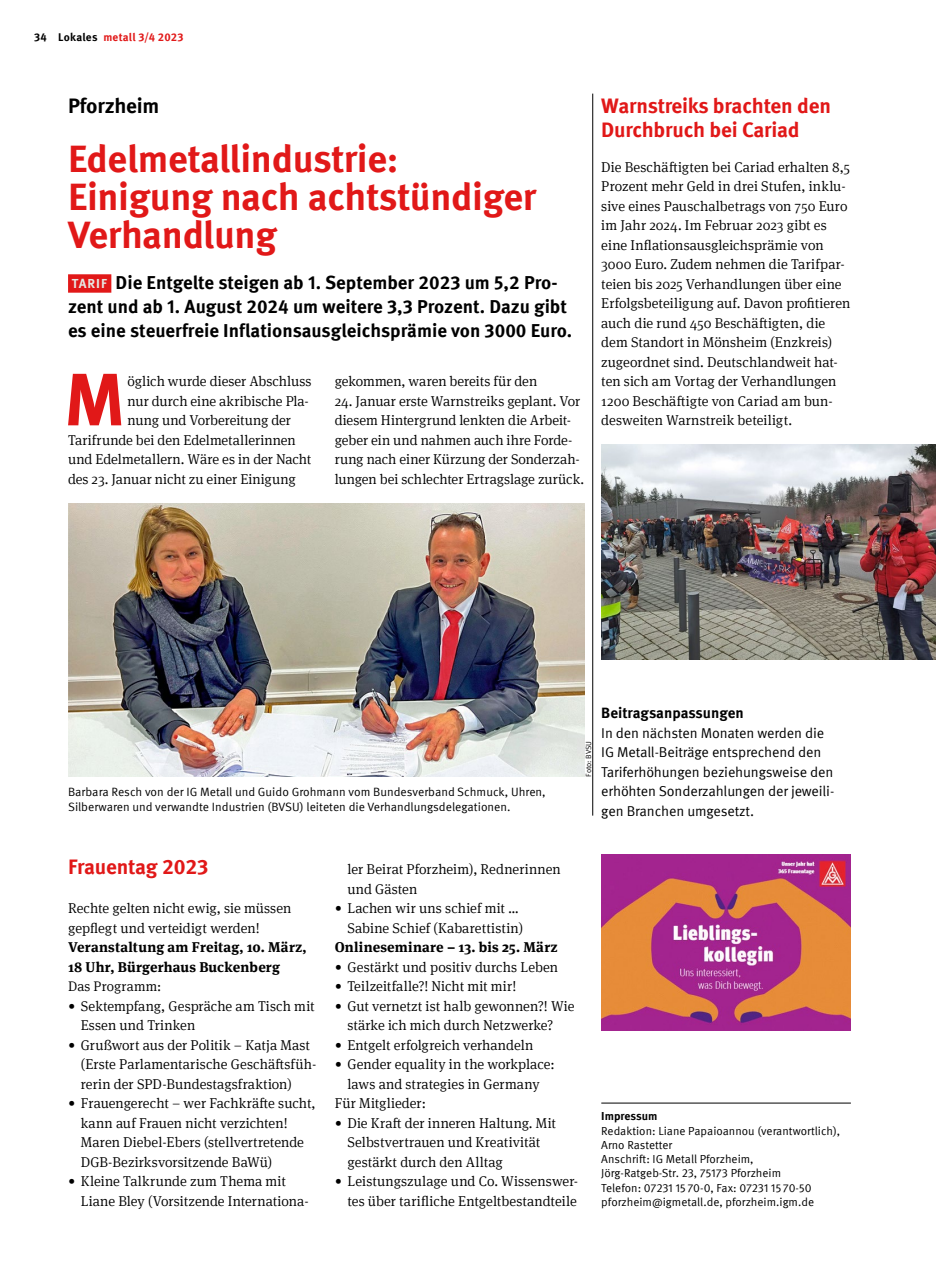
<style>
.page{position:relative;width:936px;height:1285px;background:#fff}
.page>*{position:absolute;margin:0;border:0;box-sizing:border-box;transform-origin:0 0}
.t1{font:700 74.1px "Meta IGM";color:#e11818}
.t2{font:700 38.25px/38.2px "Meta IGM";letter-spacing:-.01em;color:#e11818}
.t3{font:700 21px/24px "Meta IGM";letter-spacing:-.01em;color:#e11818}
.t4{font:700 21px "Meta IGM";letter-spacing:-.01em;color:#000}
.t5{font:700 18.75px/24px "Meta IGM";color:#000}
.t6{font:700 15px "Meta IGM";letter-spacing:-.005em;color:#000}
.t7{font:300 14.25px/19.5px "Meta Serif IGM";color:#000}
.t8{font:14.25px/19.5px "Meta IGM";letter-spacing:-.01em;color:#000}
.t9{font:700 14.25px/19.5px "Meta Serif IGM";letter-spacing:.015em;color:#000}
.t10{font:300 13.8px "Meta Serif IGM";letter-spacing:.02em;color:#000}
.t11{font:12px/15px "Meta IGM";color:#000}
.t12{font:11.7px/14.2px "Meta IGM";color:#000}
.t13{font:700 11.7px "Meta IGM";letter-spacing:-.005em;color:#000}
.t14{font:700 11.25px "Meta IGM";letter-spacing:.02em;color:#e11818}
.t15{font:7.5px "Meta IGM";letter-spacing:-.005em;color:#000}
.s1{color:#000}
.s2{font-size:13.2px;color:#e6e7e2}
</style>
<div class="page">
<div style="left:68px;top:274px;width:43px;height:18px;background:#e11818"></div>
<hr style="left:601px;top:1102px;width:249px;height:1px;background:#000">
<img style="left:68px;top:503px;width:516px;height:273px">
<img style="left:601px;top:854px;width:249px;height:176px">
<img style="left:601px;top:445px;width:334px;height:214px">
<hr style="left:592px;top:94px;width:1px;height:721px;background:#000">
<p class="t14" style="left:34px;top:28px;width:151px"><span class="s1">34 Lokales</span> metall 3/4 2023</p>
<h3 class="t4" style="left:68px;top:89px;width:93px">Pforzheim</h3>
<h2 class="t2" style="left:68px;top:137px;width:470px">Edelmetallindustrie:<br>Einigung nach achtstündiger<br>Verhandlung</h2>
<h3 class="t5" style="left:68px;top:269px;width:505px"><span class="s2">TARIF</span> Die Entgelte steigen ab 1. September 2023 um 5,2 Pro&shy;zent und ab 1. August 2024 um weitere 3,3 Prozent. Dazu gibt es eine steuerfreie Inflationsausgleichsprämie von 3000 Euro.</h3>
<h1 class="t1" style="left:64px;top:341px;width:63px">M</h1>
<p class="t7" style="left:128px;top:371px;width:185px">öglich wurde dieser Abschluss</p>
<p class="t7" style="left:334px;top:371px;width:204px">gekommen, waren bereits für den</p>
<p class="t7" style="left:334px;top:390px;width:251px">24. Januar erste Warnstreiks geplant. Vor diesem Hintergrund lenkten die Arbeit&shy;geber ein und nahmen auch ihre Forde&shy;rung nach einer Kürzung der Sonderzah&shy;lungen bei schlechter Ertragslage zurück.</p>
<p class="t7" style="left:128px;top:390px;width:183px">nur durch eine akribische Pla-</p>
<p class="t7" style="left:128px;top:410px;width:165px">nung und Vorbereitung der</p>
<p class="t7" style="left:68px;top:429px;width:229px">Tarifrunde bei den Edelmetallerinnen</p>
<p class="t7" style="left:68px;top:449px;width:245px">und Edelmetallern. Wäre es in der Nacht</p>
<p class="t7" style="left:68px;top:468px;width:229px">des 23. Januar nicht zu einer Einigung</p>
<h3 class="t3" style="left:601px;top:92px;width:231px">Warnstreiks brachten den<br>Durchbruch bei Cariad</h3>
<p class="t7" style="left:601px;top:156px;width:251px">Die Beschäftigten bei Cariad erhalten 8,5<br>Prozent mehr Geld in drei Stufen, inklu&shy;sive eines Pauschalbetrags von 750 Euro im Jahr 2024. Im Februar 2023 gibt es eine Inflationsausgleichsprämie von 3000 Euro. Zudem nehmen die Tarifpar&shy;teien bis 2025 Verhandlungen über eine Erfolgsbeteiligung auf. Davon profitieren auch die rund 450 Beschäftigten, die dem Standort in Mönsheim (Enzkreis) zugeordnet sind. Deutschlandweit hat&shy;ten sich am Vortag der Verhandlungen 1200 Beschäftigte von Cariad am bun&shy;desweiten Warnstreik beteiligt.</p>
<p class="t11" style="left:68px;top:783px;width:479px">Barbara Resch von der IG Metall und Guido Grohmann vom Bundesverband Schmuck, Uhren,<br>Silberwaren und verwandte Industrien (BVSU) leiteten die Verhandlungsdelegationen.</p>
<p class="t15" style="left:582px;top:776px;width:37px;rotate:-90deg">Foto: BVSU</p>
<p class="t6" style="left:601px;top:701px;width:144px">Beitragsanpassungen</p>
<p class="t8" style="left:601px;top:721px;width:234px">In den nächsten Monaten werden die IG Metall-Beiträge entsprechend den Tariferhöhungen beziehungsweise den erhöhten Sonderzahlungen der jeweili&shy;gen Branchen umgesetzt.</p>
<h3 class="t3" style="left:68px;top:853px;width:142px">Frauentag 2023</h3>
<p class="t7" style="left:68px;top:897px;width:225px">Rechte gelten nicht ewig, sie müssen gepflegt und verteidigt werden!</p>
<p class="t9" style="left:68px;top:936px;width:240px">Veranstaltung am Freitag, 10. März,<br>18 Uhr, Bürgerhaus Buckenberg</p>
<p class="t10" style="left:68px;top:976px;width:95px">Das Programm:</p>
<p class="t7" style="left:81px;top:995px;width:235px;text-indent:-13px">• Sektempfang, Gespräche am Tisch mit<br>Essen und Trinken</p>
<p class="t7" style="left:81px;top:1034px;width:237px;text-indent:-13px">• Grußwort aus der Politik – Katja Mast (Erste Parlamentarische Geschäftsfüh&shy;rerin der SPD-Bundestagsfraktion)</p>
<p class="t7" style="left:81px;top:1092px;width:236px;text-indent:-13px">• Frauengerecht – wer Fachkräfte sucht, kann auf Frauen nicht verzichten!<br>Maren Diebel-Ebers (stellvertretende DGB-Bezirksvorsitzende BaWü)</p>
<p class="t7" style="left:81px;top:1170px;width:229px;text-indent:-13px">• Kleine Talkrunde zum Thema mit<br>Liane Bley (Vorsitzende Internationa-</p>
<p class="t7" style="left:347px;top:858px;width:215px">ler Beirat Pforzheim), Rednerinnen und Gästen</p>
<p class="t7" style="left:334px;top:897px;width:190px;text-align:right">• Lachen wir uns schief mit …<br>Sabine Schief (Kabarettistin)</p>
<p class="t9" style="left:334px;top:936px;width:224px">Onlineseminare – 13. bis 25. März</p>
<p class="t7" style="left:334px;top:956px;width:225px">• Gestärkt und positiv durchs Leben</p>
<p class="t7" style="left:334px;top:975px;width:183px">• Teilzeitfalle?! Nicht mit mir!</p>
<p class="t7" style="left:334px;top:995px;width:241px;text-align:center">• Gut vernetzt ist halb gewonnen?! Wie stärke ich mich durch Netzwerke?</p>
<p class="t7" style="left:334px;top:1034px;width:200px">• Entgelt erfolgreich verhandeln</p>
<p class="t7" style="left:334px;top:1053px;width:221px">• Gender equality in the workplace:</p>
<p class="t7" style="left:347px;top:1073px;width:194px">laws and strategies in Germany</p>
<p class="t7" style="left:334px;top:1092px;width:93px">Für Mitglieder:</p>
<p class="t7" style="left:347px;top:1112px;width:210px;text-indent:-13px">• Die Kraft der inneren Haltung. Mit<br>Selbstvertrauen und Kreativität gestärkt durch den Alltag</p>
<p class="t7" style="left:334px;top:1170px;width:245px;text-align:right">• Leistungszulage und Co. Wissenswer&shy;tes über tarifliche Entgeltbestandteile</p>
<p class="t13" style="left:601px;top:1106px;width:58px">Impressum</p>
<p class="t12" style="left:601px;top:1122px;width:240px">Redaktion: Liane Papaioannou (verantwortlich), Arno Rastetter<br>Anschrift: IG Metall Pforzheim,<br>Jörg-Ratgeb-Str. 23, 75173 Pforzheim<br>Telefon: 07231 1570-0, Fax: 07231 1570-50 pforzheim@igmetall.de, pforzheim.igm.de</p>
</div>
